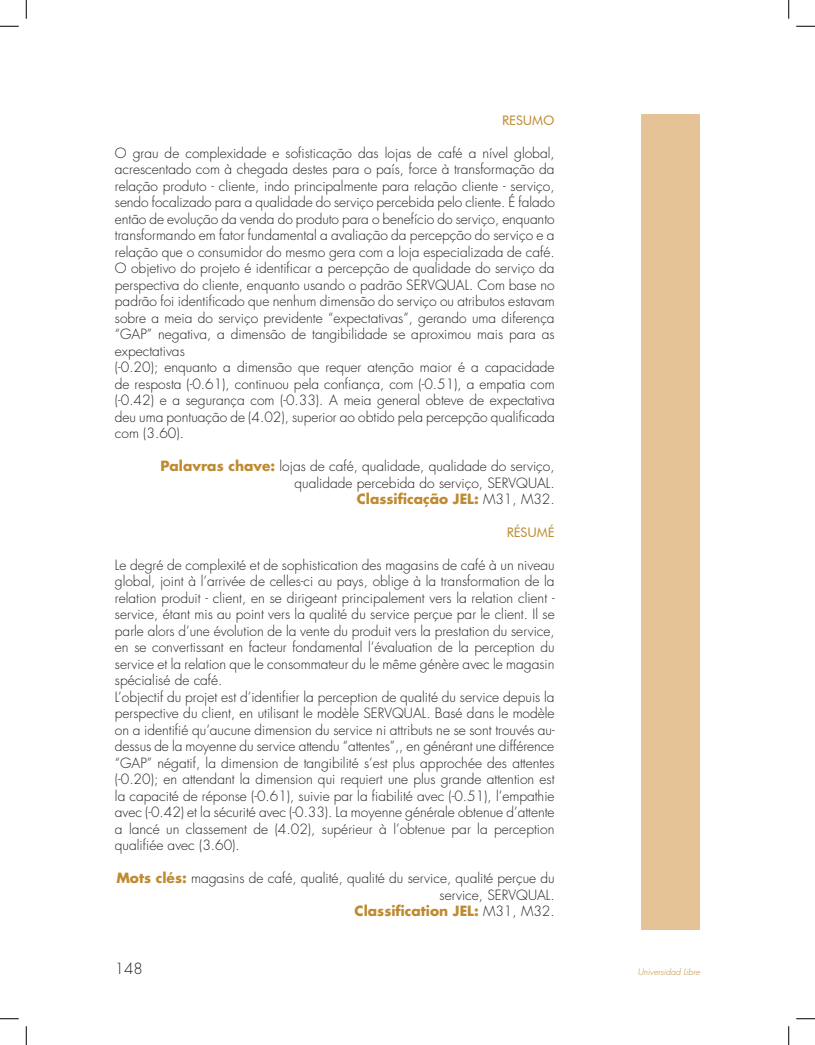
<style>
.page{position:relative;width:815px;height:1045px;background:#fff}
.page>*{position:absolute;margin:0;border:0;box-sizing:border-box;transform-origin:0 0}
.t1{font:300 15px "Futura Std";color:#231f20}
.t2{font:300 13.75px/16.5px "Futura Std";color:#231f20}
.t3{font:13.12px "Futura BT";color:#be8b31}
.t4{font:italic 300 8.75px "Futura Std";color:#be8b31}
.s1{font-weight:700;color:#be8b31}
</style>
<div class="page">
<div style="left:641px;top:115px;width:58px;height:815px;background:#e6c397"></div>
<svg style="left:0;top:25px;width:19px;height:2px"></svg>
<svg style="left:796px;top:25px;width:18px;height:2px"></svg>
<svg style="left:0;top:1018px;width:19px;height:1px"></svg>
<svg style="left:796px;top:1018px;width:18px;height:1px"></svg>
<svg style="left:25px;top:0;width:2px;height:19px"></svg>
<svg style="left:25px;top:1026px;width:2px;height:19px"></svg>
<svg style="left:788px;top:0;width:1px;height:19px"></svg>
<svg style="left:788px;top:1026px;width:1px;height:19px"></svg>
<p class="t3" style="left:502px;top:112px;width:54px">RESUMO</p>
<p class="t2" style="left:115px;top:145px;width:441px">O grau de complexidade e sofisticação das lojas de café a nível global, acrescentado com à chegada destes para o país, force à transformação da relação produto - cliente, indo principalmente para relação cliente - serviço, sendo focalizado para a qualidade do serviço percebida pelo cliente. É falado então de evolução da venda do produto para o benefício do serviço, enquanto transformando em fator fundamental a avaliação da percepção do serviço e a relação que o consumidor do mesmo gera com a loja especializada de café.<br>O objetivo do projeto é identificar a percepção de qualidade do serviço da perspectiva do cliente, enquanto usando o padrão SERVQUAL. Com base no padrão foi identificado que nenhum dimensão do serviço ou atributos estavam sobre a meia do serviço previdente “expectativas”, gerando uma diferença “GAP” negativa, a dimensão de tangibilidade se aproximou mais para as expectativas<br>(-0.20); enquanto a dimensão que requer atenção maior é a capacidade de resposta (-0.61), continuou pela confiança, com (-0.51), a empatia com (-0.42) e a segurança com (-0.33). A meia general obteve de expectativa deu uma pontuação de (4.02), superior ao obtido pela percepção qualificada com (3.60).</p>
<p class="t2" style="left:160px;top:458px;width:395px;text-align:right"><span class="s1">Palavras chave:</span> lojas de café, qualidade, qualidade do serviço, qualidade percebida do serviço, SERVQUAL.<br><span class="s1">Classificação JEL:</span> M31, M32.</p>
<p class="t3" style="left:506px;top:524px;width:49px">RÉSUMÉ</p>
<p class="t2" style="left:115px;top:557px;width:441px">Le degré de complexité et de sophistication des magasins de café à un niveau global, joint à l’arrivée de celles-ci au pays, oblige à la transformation de la relation produit - client, en se dirigeant principalement vers la relation client - service, étant mis au point vers la qualité du service perçue par le client. Il se parle alors d’une évolution de la vente du produit vers la prestation du service, en se convertissant en facteur fondamental l’évaluation de la perception du service et la relation que le consommateur du le même génère avec le magasin spécialisé de café.<br>L’objectif du projet est d’identifier la perception de qualité du service depuis la perspective du client, en utilisant le modèle SERVQUAL. Basé dans le modèle on a identifié qu’aucune dimension du service ni attributs ne se sont trouvés au&shy;dessus de la moyenne du service attendu “attentes”,, en générant une différence “GAP” négatif, la dimension de tangibilité s’est plus approchée des attentes (-0.20); en attendant la dimension qui requiert une plus grande attention est la capacité de réponse (-0.61), suivie par la fiabilité avec (-0.51), l’empathie avec (-0.42) et la sécurité avec (-0.33). La moyenne générale obtenue d’attente a lancé un classement de (4.02), supérieur à l’obtenue par la perception qualifiée avec (3.60).</p>
<p class="t2" style="left:116px;top:870px;width:439px;text-align:right"><span class="s1">Mots clés:</span> magasins de café, qualité, qualité du service, qualité perçue du service, SERVQUAL.<br><span class="s1">Classification JEL:</span> M31, M32.</p>
<p class="t1" style="left:115px;top:959px;width:29px">148</p>
<p class="t4" style="left:637px;top:966px;width:64px">Universidad Libre</p>
</div>
